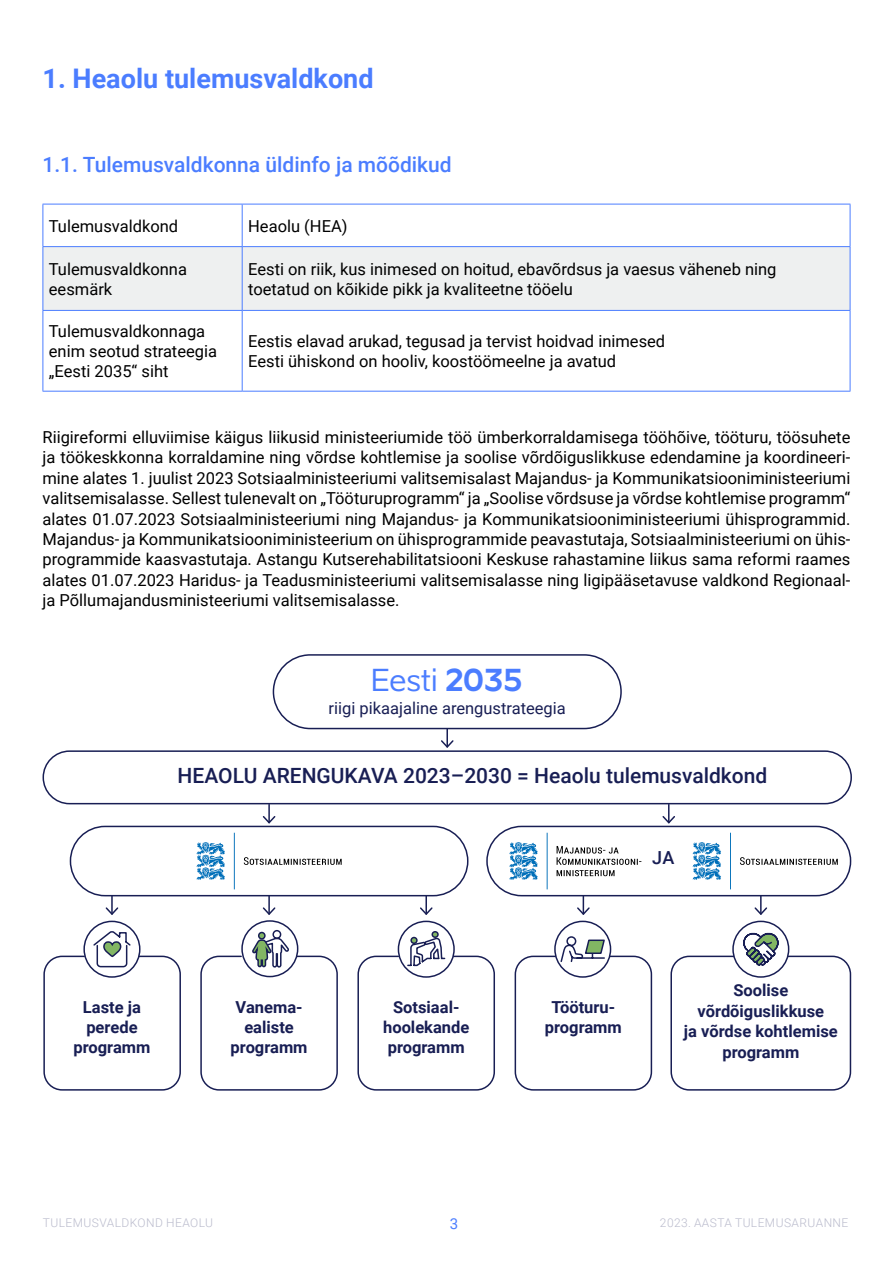
<style>
.page{position:relative;width:893px;height:1263px;background:#fff}
.page>*{position:absolute;margin:0;border:0;box-sizing:border-box;transform-origin:0 0}
.t1{font:30px "Aino";color:#4b7dff}
.t2{font:700 27px "Roboto";color:#4b7dff}
.t3{font:500 21px "Roboto";color:#181e54}
.t4{font:500 21px "Roboto";color:#4b7dff}
.t5{font:500 18px "Roboto";color:#181e54}
.t6{font:16.5px/20.4px "Roboto";color:#000}
.t7{font:700 16.5px/20.4px "Roboto";color:#181e54;text-align:center}
.t8{font:16.5px "Roboto";color:#181e54}
.t9{font:15px "Roboto";color:#4b7dff}
.t10{font:300 12px "Roboto";letter-spacing:.035em;color:#babbcc}
.s1{font-weight:700}
</style>
<div class="page">
<div style="left:44px;top:247px;width:806px;height:63px;background:#eef0f0"></div>
<hr style="left:43px;top:204px;width:199px;height:1px;background:#4b7dff">
<hr style="left:43px;top:204px;width:1px;height:42px;background:#4b7dff">
<hr style="left:242px;top:204px;width:608px;height:1px;background:#4b7dff">
<hr style="left:242px;top:204px;width:1px;height:42px;background:#4b7dff">
<hr style="left:850px;top:204px;width:1px;height:42px;background:#4b7dff">
<hr style="left:242px;top:247px;width:1px;height:63px;background:#4b7dff">
<hr style="left:242px;top:311px;width:1px;height:80px;background:#4b7dff">
<hr style="left:43px;top:310px;width:199px;height:1px;background:#4b7dff">
<hr style="left:43px;top:311px;width:1px;height:80px;background:#4b7dff">
<hr style="left:242px;top:310px;width:608px;height:1px;background:#4b7dff">
<hr style="left:850px;top:311px;width:1px;height:80px;background:#4b7dff">
<hr style="left:43px;top:391px;width:199px;height:1px;background:#4b7dff">
<hr style="left:242px;top:391px;width:608px;height:1px;background:#4b7dff">
<hr style="left:43px;top:246px;width:199px;height:1px;background:#4b7dff">
<hr style="left:43px;top:247px;width:1px;height:63px;background:#4b7dff">
<hr style="left:242px;top:246px;width:608px;height:1px;background:#4b7dff">
<hr style="left:850px;top:247px;width:1px;height:63px;background:#4b7dff">
<div style="left:43px;top:956px;width:138px;height:135px;border:2px solid #181e54;border-radius:18px"></div>
<div style="left:200px;top:956px;width:138px;height:135px;border:2px solid #181e54;border-radius:18px"></div>
<div style="left:357px;top:956px;width:138px;height:135px;border:2px solid #181e54;border-radius:18px"></div>
<div style="left:43px;top:750px;width:809px;height:54px;border:2px solid #181e54;border-radius:26px"></div>
<div style="left:670px;top:956px;width:181px;height:135px;border:2px solid #181e54;border-radius:18px"></div>
<div style="left:273px;top:654px;width:349px;height:75px;border:2px solid #181e54;border-radius:37px"></div>
<svg style="left:661px;top:804px;width:15px;height:20px"></svg>
<svg style="left:753px;top:896px;width:15px;height:19px"></svg>
<svg style="left:440px;top:729px;width:15px;height:19px"></svg>
<svg style="left:261px;top:804px;width:16px;height:20px"></svg>
<svg style="left:83px;top:896px;width:58px;height:82px"></svg>
<div style="left:515px;top:956px;width:137px;height:135px;border:2px solid #181e54;border-radius:18px"></div>
<svg style="left:553px;top:896px;width:59px;height:82px"></svg>
<div style="left:733px;top:921px;width:56px;height:56px;background:#fff;border-radius:50%"></div>
<div style="left:732px;top:921px;width:57px;height:57px;border:2px solid #181e54;border-radius:50%"></div>
<svg style="left:743px;top:932px;width:36px;height:34px"></svg>
<svg style="left:397px;top:896px;width:59px;height:82px"></svg>
<div style="left:410px;top:937px;width:8px;height:7px;border:2px solid #181e54;border-radius:50%"></div>
<div style="left:486px;top:826px;width:365px;height:70px;border:2px solid #181e54;border-radius:35px"></div>
<svg style="left:509px;top:833px;width:39px;height:56px"></svg>
<svg style="left:557px;top:846px;width:84px;height:30px"></svg>
<svg style="left:693px;top:833px;width:38px;height:56px"></svg>
<svg style="left:740px;top:857px;width:98px;height:8px"></svg>
<div style="left:70px;top:826px;width:398px;height:70px;border:2px solid #181e54;border-radius:35px"></div>
<svg style="left:197px;top:833px;width:38px;height:56px"></svg>
<svg style="left:244px;top:857px;width:98px;height:8px"></svg>
<svg style="left:241px;top:896px;width:58px;height:82px"></svg>
<div style="left:259px;top:932px;width:6px;height:7px;background:#82b663;border-radius:50%"></div>
<div style="left:258px;top:932px;width:8px;height:7px;border:2px solid #181e54;border-radius:50%"></div>
<h2 class="t2" style="left:43px;top:60px;width:333px">1. Heaolu tulemusvaldkond</h2>
<p class="t4" style="left:43px;top:150px;width:411px">1.1. Tulemusvaldkonna üldinfo ja mõõdikud</p>
<p class="t6" style="left:49px;top:215px;width:131px">Tulemusvaldkond</p>
<p class="t6" style="left:248px;top:215px;width:101px">Heaolu (HEA)</p>
<p class="t6" style="left:49px;top:258px;width:140px">Tulemusvaldkonna eesmärk</p>
<p class="t6" style="left:248px;top:258px;width:530px">Eesti on riik, kus inimesed on hoitud, ebavõrdsus ja vaesus väheneb ning toetatud on kõikide pikk ja kvaliteetne tööelu</p>
<p class="t6" style="left:49px;top:320px;width:170px">Tulemusvaldkonnaga enim seotud strateegia „Eesti 2035“ siht</p>
<p class="t6" style="left:248px;top:330px;width:419px">Eestis elavad arukad, tegusad ja tervist hoidvad inimesed<br>Eesti ühiskond on hooliv, koostöömeelne ja avatud</p>
<p class="t6" style="left:43px;top:426px;width:809px;text-align:justify">Riigireformi elluviimise käigus liikusid ministeeriumide töö ümberkorraldamisega tööhõive, tööturu, töösuhete ja töökeskkonna korraldamine ning võrdse kohtlemise ja soolise võrdõiguslikkuse edendamine ja koordineeri&shy;mine alates 1. juulist 2023 Sotsiaalministeeriumi valitsemisalast Majandus- ja Kommunikatsiooniministeeriumi valitsemisalasse. Sellest tulenevalt on „Tööturuprogramm“ ja „Soolise võrdsuse ja võrdse kohtlemise programm“ alates 01.07.2023 Sotsiaalministeeriumi ning Majandus- ja Kommunikatsiooniministeeriumi ühisprogrammid.<br>Majandus- ja Kommunikatsiooniministeerium on ühisprogrammide peavastutaja, Sotsiaalministeeriumi on ühis&shy;programmide kaasvastutaja. Astangu Kutserehabilitatsiooni Keskuse rahastamine liikus sama reformi raames alates 01.07.2023 Haridus- ja Teadusministeeriumi valitsemisalasse ning ligipääsetavuse valdkond Regionaal&shy;ja Põllumajandusministeeriumi valitsemisalasse.</p>
<h1 class="t1" style="left:371px;top:661px;width:153px">Eesti <span class="s1">2035</span></h1>
<p class="t8" style="left:329px;top:697px;width:239px">riigi pikaajaline arengustrateegia</p>
<p class="t3" style="left:178px;top:761px;width:591px">HEAOLU ARENGUKAVA 2023–2030 = Heaolu tulemusvaldkond</p>
<p class="t7" style="left:73px;top:996px;width:78px">Laste ja perede programm</p>
<p class="t7" style="left:231px;top:996px;width:78px">Vanema&shy;ealiste programm</p>
<p class="t7" style="left:383px;top:996px;width:88px">Sotsiaal&shy;hoolekande programm</p>
<p class="t5" style="left:652px;top:845px;width:24px">JA</p>
<p class="t7" style="left:545px;top:996px;width:78px">Tööturu&shy;programm</p>
<p class="t7" style="left:684px;top:980px;width:155px">Soolise võrdõiguslikkuse<br>ja võrdse kohtlemise programm</p>
<p class="t10" style="left:43px;top:1214px;width:172px">TULEMUSVALDKOND HEAOLU</p>
<p class="t9" style="left:450px;top:1213px;width:10px">3</p>
<p class="t10" style="left:660px;top:1214px;width:190px">2023. AASTA TULEMUSARUANNE</p>
</div>
